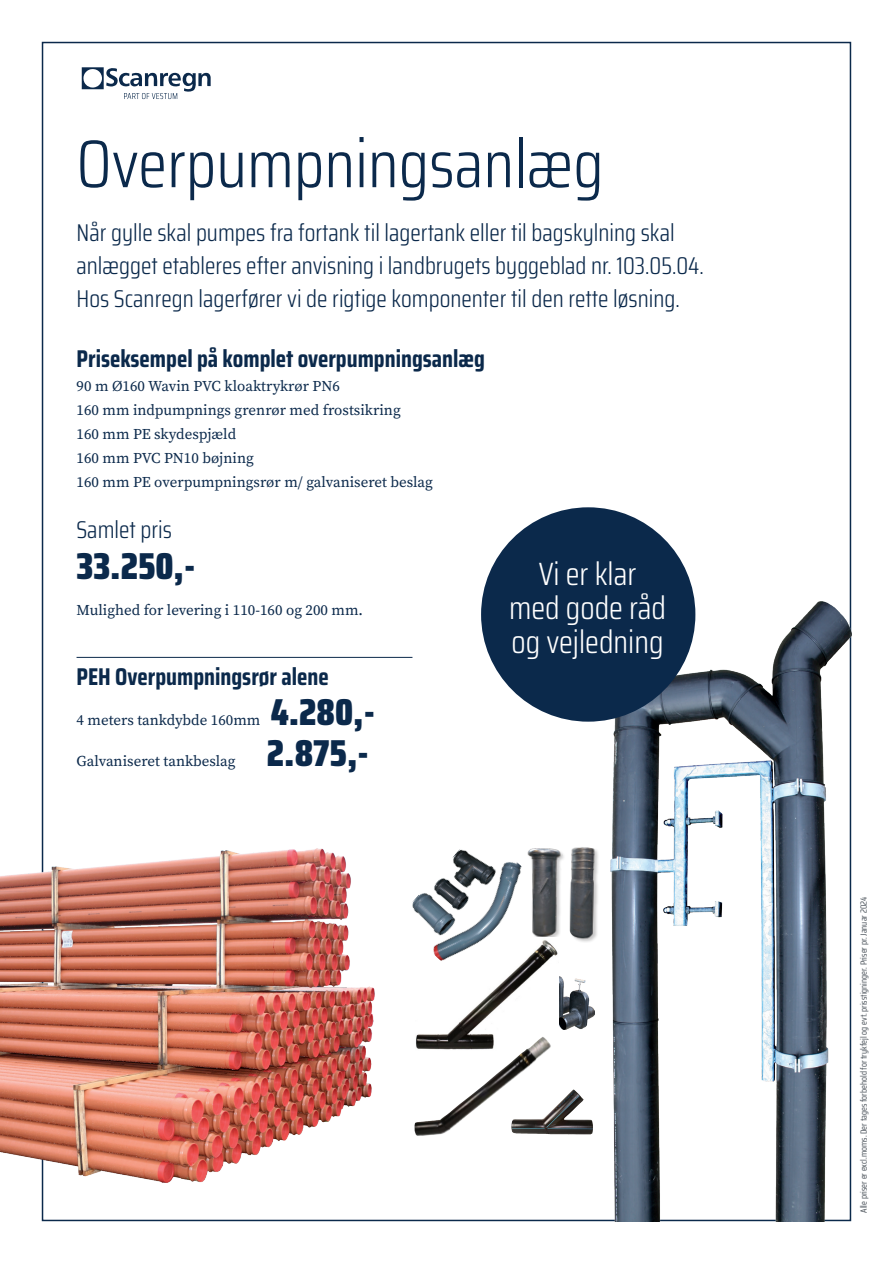
<style>
.page{position:relative;width:893px;height:1263px;background:#fff}
.page>*{position:absolute;margin:0;border:0;box-sizing:border-box;transform-origin:0 0}
.t1{font:300 67.5px "Saira Condensed";color:#0b294b}
.t2{font:900 37.5px "Saira Condensed";color:#0b294b}
.t3{font:300 32.25px "Saira Condensed";color:#fff}
.t4{font:300 24.3px/33px "Saira Condensed";color:#0b294b}
.t5{font:700 24.3px "Saira Condensed";color:#0b294b}
.t6{font:15px "Source Serif Variable";color:#0b294b}
.t7{font:9px "Saira Condensed";color:#464e56}
</style>
<div class="page">
<svg style="left:82px;top:67px;width:129px;height:32px"></svg>
<img style="left:610px;top:601px;width:241px;height:620px">
<img style="left:0;top:849px;width:375px;height:333px">
<img style="left:559px;top:976px;width:36px;height:53px">
<img style="left:527px;top:840px;width:90px;height:103px">
<img style="left:416px;top:937px;width:142px;height:100px">
<img style="left:414px;top:1037px;width:137px;height:99px">
<img style="left:511px;top:1089px;width:82px;height:45px">
<img style="left:412px;top:849px;width:114px;height:117px">
<hr style="left:77px;top:657px;width:335px;height:1px;background:#0b294b">
<div style="left:481px;top:507px;width:214px;height:215px;background:#0b294b;border-radius:50%"></div>
<p class="t1" style="left:77px;top:114px;width:529px">Overpumpningsanlæg</p>
<p class="t4" style="left:77px;top:216px;width:629px">Når gylle skal pumpes fra fortank til lagertank eller til bagskylning skal anlægget etableres efter anvisning i landbrugets byggeblad nr. 103.05.04.<br>Hos Scanregn lagerfører vi de rigtige komponenter til den rette løsning.</p>
<p class="t5" style="left:77px;top:340px;width:410px">Priseksempel på komplet overpumpningsanlæg</p>
<p class="t6" style="left:77px;top:376px;width:265px">90 m Ø160 Wavin PVC kloaktrykrør PN6</p>
<p class="t6" style="left:77px;top:400px;width:326px">160 mm indpumpnings grenrør med frostsikring</p>
<p class="t6" style="left:77px;top:424px;width:161px">160 mm PE skydespjæld</p>
<p class="t6" style="left:77px;top:448px;width:179px">160 mm PVC PN10 bøjning</p>
<p class="t6" style="left:77px;top:472px;width:358px">160 mm PE overpumpningsrør m/ galvaniseret beslag</p>
<p class="t4" style="left:77px;top:513px;width:97px">Samlet pris</p>
<p class="t2" style="left:77px;top:537px;width:120px">33.250,-</p>
<p class="t6" style="left:77px;top:600px;width:288px">Mulighed for levering i 110-160 og 200 mm.</p>
<p class="t3" style="left:539px;top:550px;width:99px">Vi er klar</p>
<p class="t3" style="left:509px;top:584px;width:159px">med gode råd</p>
<p class="t3" style="left:512px;top:618px;width:154px">og vejledning</p>
<p class="t5" style="left:77px;top:658px;width:254px">PEH Overpumpningsrør alene</p>
<p class="t6" style="left:77px;top:710px;width:185px">4 meters tankdybde 160mm</p>
<p class="t2" style="left:271px;top:683px;width:106px">4.280,-</p>
<p class="t6" style="left:77px;top:751px;width:160px">Galvaniseret tankbeslag</p>
<p class="t2" style="left:267px;top:724px;width:103px">2.875,-</p>
<p class="t7" style="left:857px;top:1213px;width:317px;rotate:-90deg">Alle priser er excl.moms. Der tages forbehold for trykfejl og evt. prisstigninger. Priser pr. Januar 2024</p>
</div>
